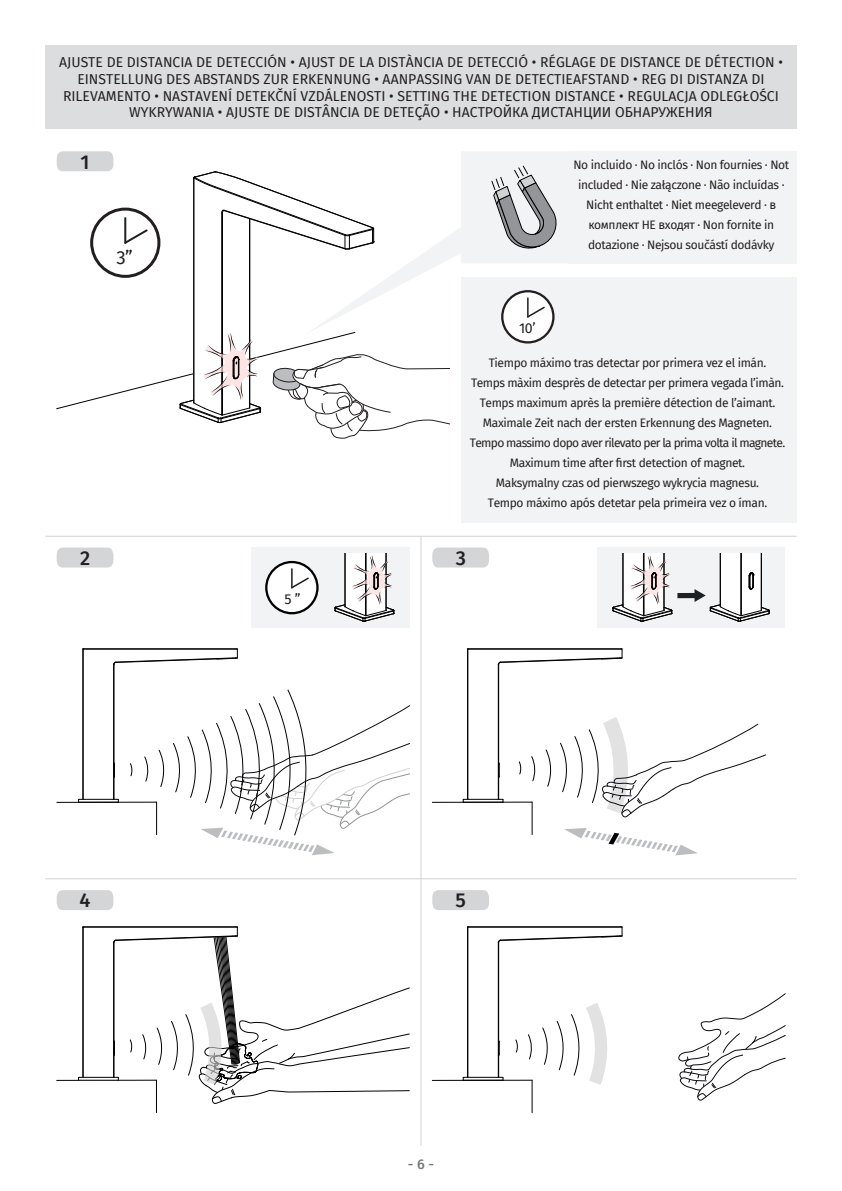
<style>
.page{position:relative;width:842px;height:1191px;background:#fff}
.page>*{position:absolute;margin:0;border:0;box-sizing:border-box;transform-origin:0 0}
.t1{font:500 20px "Fira Sans";color:#231f20}
.t2{font:18.8px "Fira Sans";color:#231f20}
.t3{font:14.2px "Fira Sans";color:#231f20}
.t4{font:14px/16.8px "Fira Sans";color:#231f20;text-align:center}
.t5{font:500 14px "Fira Sans";color:#76787b}
.t6{font:12px/20px "Fira Sans";letter-spacing:-.03em;color:#231f20;text-align:center}
</style>
<div class="page">
<svg style="left:90px;top:208px;width:70px;height:70px"></svg>
<div style="left:598px;top:547px;width:187px;height:80px;background:#f2f3f4"></div>
<svg style="left:57px;top:151px;width:56px;height:20px"></svg>
<div style="left:45px;top:45px;width:752px;height:84px;background:#dcdddf"></div>
<hr style="left:45px;top:536px;width:752px;height:1px;background:#d1d2d4">
<hr style="left:432px;top:1079px;width:100px;height:1px;background:#000001">
<hr style="left:532px;top:1080px;width:1px;height:32px;background:#000001">
<svg style="left:678px;top:993px;width:108px;height:108px"></svg>
<svg style="left:515px;top:1039px;width:3px;height:13px"></svg>
<svg style="left:556px;top:1020px;width:8px;height:50px"></svg>
<svg style="left:542px;top:1027px;width:6px;height:38px"></svg>
<svg style="left:528px;top:1034px;width:4px;height:25px"></svg>
<svg style="left:571px;top:1003px;width:36px;height:82px"></svg>
<svg style="left:518px;top:761px;width:3px;height:13px"></svg>
<svg style="left:560px;top:742px;width:7px;height:50px"></svg>
<svg style="left:545px;top:749px;width:7px;height:38px"></svg>
<svg style="left:531px;top:756px;width:5px;height:25px"></svg>
<hr style="left:45px;top:878px;width:752px;height:1px;background:#d1d2d4">
<svg style="left:432px;top:890px;width:57px;height:20px"></svg>
<hr style="left:57px;top:1079px;width:99px;height:1px;background:#000001">
<hr style="left:156px;top:1080px;width:1px;height:32px;background:#000001">
<hr style="left:432px;top:801px;width:100px;height:1px;background:#000001">
<hr style="left:532px;top:802px;width:1px;height:32px;background:#000001">
<svg style="left:574px;top:717px;width:192px;height:100px"></svg>
<hr style="left:57px;top:802px;width:100px;height:1px;background:#000001">
<hr style="left:156px;top:802px;width:1px;height:32px;background:#000001">
<hr style="left:421px;top:536px;width:1px;height:609px;background:#d1d2d4">
<svg style="left:57px;top:547px;width:56px;height:20px"></svg>
<svg style="left:432px;top:547px;width:57px;height:20px"></svg>
<svg style="left:173px;top:743px;width:7px;height:49px"></svg>
<svg style="left:158px;top:749px;width:7px;height:38px"></svg>
<svg style="left:144px;top:756px;width:5px;height:26px"></svg>
<svg style="left:130px;top:763px;width:2px;height:13px"></svg>
<svg style="left:187px;top:689px;width:223px;height:166px"></svg>
<svg style="left:564px;top:828px;width:134px;height:27px"></svg>
<div style="left:251px;top:547px;width:159px;height:80px;background:#f2f3f4"></div>
<svg style="left:265px;top:561px;width:54px;height:53px"></svg>
<svg style="left:57px;top:890px;width:56px;height:20px"></svg>
<hr style="left:193px;top:178px;width:1px;height:225px;background:#000001">
<hr style="left:221px;top:213px;width:1px;height:202px;background:#000001">
<hr style="left:222px;top:213px;width:1px;height:202px;background:#000001">
<hr style="left:249px;top:219px;width:1px;height:189px;background:#000001">
<svg style="left:193px;top:171px;width:113px;height:79px"></svg>
<hr style="left:114px;top:664px;width:1px;height:135px;background:#000">
<hr style="left:113px;top:664px;width:1px;height:135px;background:#000">
<hr style="left:83px;top:649px;width:1px;height:150px;background:#000">
<hr style="left:82px;top:649px;width:1px;height:150px;background:#000">
<hr style="left:79px;top:799px;width:39px;height:1px;background:#000">
<hr style="left:83px;top:649px;width:154px;height:1px;background:#000">
<hr style="left:83px;top:648px;width:154px;height:1px;background:#000">
<svg style="left:113px;top:648px;width:125px;height:17px"></svg>
<hr style="left:498px;top:664px;width:1px;height:135px;background:#000">
<hr style="left:467px;top:649px;width:1px;height:150px;background:#000">
<hr style="left:463px;top:802px;width:40px;height:1px;background:#000">
<hr style="left:464px;top:799px;width:39px;height:1px;background:#000">
<hr style="left:467px;top:649px;width:155px;height:1px;background:#000">
<hr style="left:468px;top:648px;width:154px;height:1px;background:#000">
<svg style="left:497px;top:648px;width:126px;height:17px"></svg>
<svg style="left:499px;top:762px;width:1px;height:16px"></svg>
<svg style="left:78px;top:926px;width:332px;height:178px"></svg>
<hr style="left:498px;top:942px;width:1px;height:135px;background:#000">
<hr style="left:467px;top:927px;width:1px;height:150px;background:#000">
<hr style="left:464px;top:1077px;width:39px;height:1px;background:#000">
<hr style="left:468px;top:926px;width:154px;height:1px;background:#000">
<svg style="left:497px;top:926px;width:126px;height:17px"></svg>
<svg style="left:499px;top:1040px;width:1px;height:15px"></svg>
<svg style="left:334px;top:553px;width:61px;height:69px"></svg>
<svg style="left:612px;top:553px;width:158px;height:69px"></svg>
<div style="left:569px;top:151px;width:227px;height:112px;background:#f2f3f4"></div>
<svg style="left:306px;top:151px;width:263px;height:179px"></svg>
<svg style="left:491px;top:165px;width:68px;height:86px"></svg>
<div style="left:461px;top:277px;width:335px;height:245px;background:#f2f3f4"></div>
<svg style="left:501px;top:290px;width:54px;height:53px"></svg>
<svg style="left:56px;top:331px;width:393px;height:108px"></svg>
<p class="t4" style="left:59px;top:53px;width:725px">AJUSTE DE DISTANCIA DE DETECCIÓN • AJUST DE LA DISTÀNCIA DE DETECCIÓ • RÉGLAGE DE DISTANCE DE DÉTECTION • EINSTELLUNG DES ABSTANDS ZUR ERKENNUNG • AANPASSING VAN DE DETECTIEAFSTAND • REG DI DISTANZA DI RILEVAMENTO • NASTAVENÍ DETEKČNÍ VZDÁLENOSTI • SETTING THE DETECTION DISTANCE • REGULACJA ODLEGŁOŚCI WYKRYWANIA • AJUSTE DE DISTÂNCIA DE DETEÇÃO • НАСТРОЙКА ДИСТАНЦИИ ОБНАРУЖЕНИЯ</p>
<p class="t6" style="left:573px;top:155px;width:217px">No incluido · No inclós · Non fournies · Not included · Nie załączone · Não incluídas · Nicht enthaltet · Niet meegeleverd · в комплект НЕ входят · Non fornite in dotazione · Nejsou součástí dodávky</p>
<h1 class="t1" style="left:81px;top:145px;width:10px">1</h1>
<h2 class="t2" style="left:116px;top:243px;width:18px">3”</h2>
<p class="t3" style="left:519px;top:317px;width:18px">10’</p>
<p class="t6" style="left:470px;top:353px;width:317px">Tiempo máximo tras detectar por primera vez el imán.<br>Temps màxim desprès de detectar per primera vegada l’imàn.<br>Temps maximum après la première détection de l’aimant.<br>Maximale Zeit nach der ersten Erkennung des Magneten.<br>Tempo massimo dopo aver rilevato per la prima volta il magnete.<br>Maximum time after first detection of magnet.<br>Maksymalny czas od pierwszego wykrycia magnesu.<br>Tempo máximo após detetar pela primeira vez o íman.</p>
<h1 class="t1" style="left:80px;top:542px;width:12px">2</h1>
<h1 class="t1" style="left:456px;top:542px;width:12px">3</h1>
<p class="t3" style="left:285px;top:588px;width:18px">5 ”</p>
<h1 class="t1" style="left:80px;top:884px;width:12px">4</h1>
<h1 class="t1" style="left:456px;top:884px;width:12px">5</h1>
<p class="t5" style="left:408px;top:1152px;width:28px">- 6 -</p>
</div>
